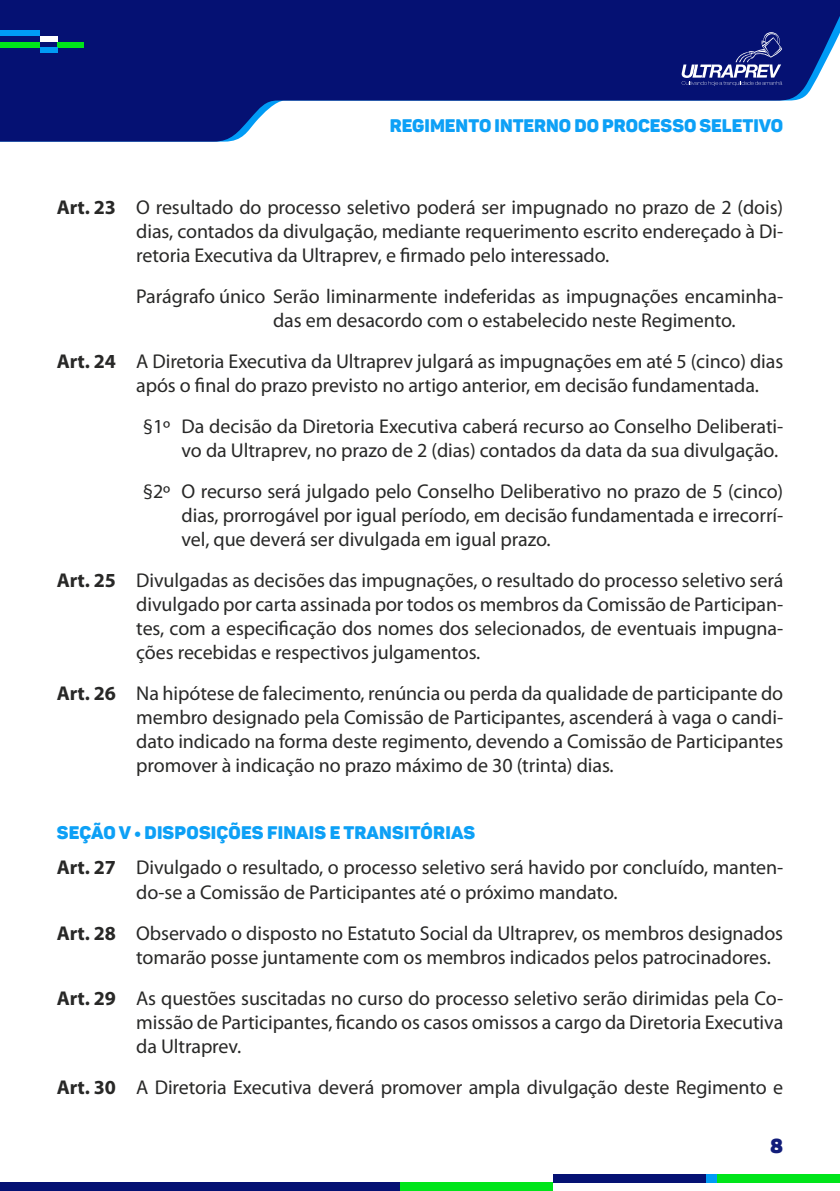
<style>
.page{position:relative;width:840px;height:1191px;background:#fff}
.page>*{position:absolute;margin:0;border:0;box-sizing:border-box;transform-origin:0 0}
.t1{font:20px/24px "Myriad Pro";letter-spacing:-.005em;color:#282827;text-align:justify}
.t2{font:900 20px "Panton Demo";color:#121d7a}
.t3{font:900 18px "Panton Demo";color:#0da0f6}
.s1{font-weight:700}
</style>
<div class="page">
<svg style="left:0;top:0;width:839px;height:142px;fill:#051173"></svg>
<div style="left:0;top:42px;width:40px;height:6px;background:#00e51a"></div>
<div style="left:57px;top:42px;width:26px;height:6px;background:#00e51a"></div>
<div style="left:0;top:30px;width:40px;height:6px;background:#009bf5"></div>
<div style="left:40px;top:36px;width:17px;height:6px;background:#fff"></div>
<div style="left:40px;top:47px;width:17px;height:6px;background:#009bf5"></div>
<svg style="left:681px;top:32px;width:100px;height:54px;background:#303a8b"></svg>
<div style="left:716px;top:1174px;width:123px;height:9px;background:#00e51a"></div>
<div style="left:399px;top:1182px;width:153px;height:9px;background:#00e51a"></div>
<div style="left:705px;top:1174px;width:11px;height:9px;background:#009bf5"></div>
<div style="left:0;top:1182px;width:399px;height:9px;background:#051173"></div>
<div style="left:552px;top:1174px;width:153px;height:9px;background:#051173"></div>
<p class="t3" style="left:389px;top:114px;width:394px">REGIMENTO INTERNO DO PROCESSO SELETIVO</p>
<p class="t1" style="left:136px;top:194px;width:648px;text-indent:-79px"><span class="s1">Art. 23</span> O resultado do processo seletivo poderá ser impugnado no prazo de 2 (dois) dias, contados da divulgação, mediante requerimento escrito endereçado à Di&shy;retoria Executiva da Ultraprev, e firmado pelo interessado.</p>
<p class="t1" style="left:273px;top:283px;width:511px;text-indent:-137px">Parágrafo único Serão liminarmente indeferidas as impugnações encaminha&shy;das em desacordo com o estabelecido neste Regimento.</p>
<p class="t1" style="left:136px;top:348px;width:648px;text-indent:-79px"><span class="s1">Art. 24</span> A Diretoria Executiva da Ultraprev julgará as impugnações em até 5 (cinco) dias após o final do prazo previsto no artigo anterior, em decisão fundamentada.</p>
<p class="t1" style="left:143px;top:413px;width:641px;text-align:right">§1º Da decisão da Diretoria Executiva caberá recurso ao Conselho Deliberati&shy;vo da Ultraprev, no prazo de 2 (dias) contados da data da sua divulgação.</p>
<p class="t1" style="left:181px;top:478px;width:603px;text-indent:-39px">§2º O recurso será julgado pelo Conselho Deliberativo no prazo de 5 (cinco) dias, prorrogável por igual período, em decisão fundamentada e irrecorrí&shy;vel, que deverá ser divulgada em igual prazo.</p>
<p class="t1" style="left:136px;top:567px;width:648px;text-indent:-79px"><span class="s1">Art. 25</span> Divulgadas as decisões das impugnações, o resultado do processo seletivo será divulgado por carta assinada por todos os membros da Comissão de Participan&shy;tes, com a especificação dos nomes dos selecionados, de eventuais impugna&shy;ções recebidas e respectivos julgamentos.</p>
<p class="t1" style="left:136px;top:680px;width:648px;text-indent:-79px"><span class="s1">Art. 26</span> Na hipótese de falecimento, renúncia ou perda da qualidade de participante do membro designado pela Comissão de Participantes, ascenderá à vaga o candi&shy;dato indicado na forma deste regimento, devendo a Comissão de Participantes promover à indicação no prazo máximo de 30 (trinta) dias.</p>
<p class="t3" style="left:57px;top:821px;width:419px">SEÇÃO V • DISPOSIÇÕES FINAIS E TRANSITÓRIAS</p>
<p class="t1" style="left:136px;top:855px;width:648px;text-indent:-79px"><span class="s1">Art. 27</span> Divulgado o resultado, o processo seletivo será havido por concluído, manten&shy;do-se a Comissão de Participantes até o próximo mandato.</p>
<p class="t1" style="left:136px;top:920px;width:648px;text-indent:-79px"><span class="s1">Art. 28</span> Observado o disposto no Estatuto Social da Ultraprev, os membros designados tomarão posse juntamente com os membros indicados pelos patrocinadores.</p>
<p class="t1" style="left:136px;top:985px;width:648px;text-indent:-79px"><span class="s1">Art. 29</span> As questões suscitadas no curso do processo seletivo serão dirimidas pela Co&shy;missão de Participantes, ficando os casos omissos a cargo da Diretoria Executiva da Ultraprev.</p>
<p class="t1" style="left:57px;top:1074px;width:727px"><span class="s1">Art. 30</span> A Diretoria Executiva deverá promover ampla divulgação deste Regimento e</p>
<p class="t2" style="left:769px;top:1133px;width:15px">8</p>
</div>
